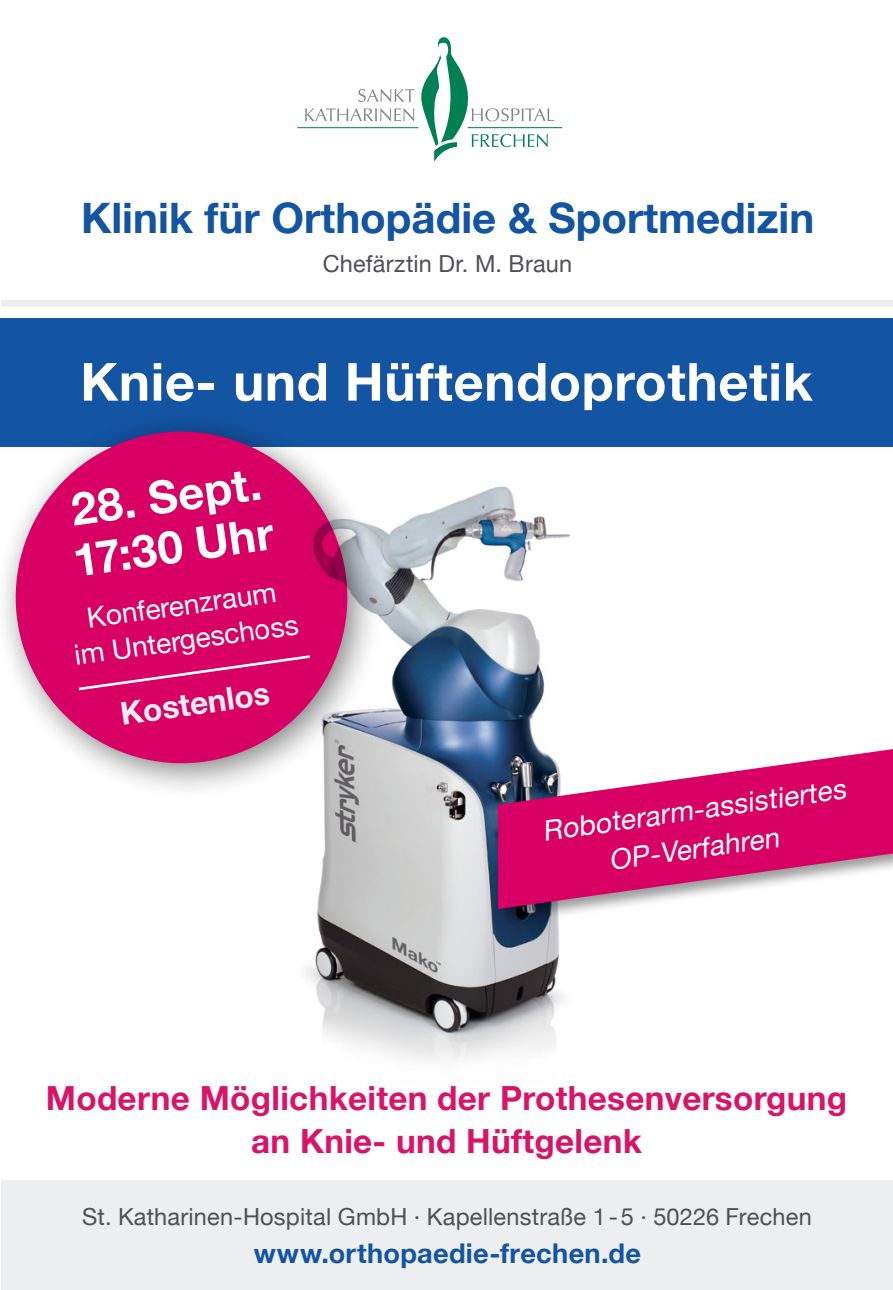
<style>
.page{position:relative;width:893px;height:1290px;background:#fff}
.page>*{position:absolute;margin:0;border:0;box-sizing:border-box;transform-origin:0 0}
.t1{font:700 52.5px "Helvetica Neue";letter-spacing:.015em;color:#fff}
.t2{font:700 45.5px/50.8px "Helvetica Neue";color:#fff}
.t3{font:700 42px "Helvetica Neue";color:#1354a3}
.t4{font:700 33.25px/42.4px "Helvetica Neue";letter-spacing:.01em;color:#d91468;text-align:center}
.t5{font:700 31.5px "Helvetica Neue";color:#edeeef}
.t6{font:28px/35px "Helvetica Neue";color:#fff;text-align:center}
.t7{font:700 27.3px "Helvetica Neue";letter-spacing:.01em;color:#1354a3}
.t8{font:23.45px "Helvetica Neue";letter-spacing:.01em;color:#504f53}
</style>
<div class="page">
<div style="left:0;top:317px;width:893px;height:129px;background:#1354a3"></div>
<hr style="left:468px;top:127px;width:94px;height:1px;background:#008053">
<hr style="left:298px;top:127px;width:120px;height:1px;background:#008053">
<svg style="left:305px;top:37px;width:249px;height:125px"></svg>
<div style="left:1px;top:1181px;width:892px;height:109px;background:#edeeef"></div>
<div style="left:1px;top:300px;width:892px;height:7px;background:#edeeef"></div>
<div style="left:0;top:408px;width:384px;height:393px;background:#000;opacity:.5"></div>
<svg style="left:2px;top:408px;width:369px;height:378px;fill:#d80064"></svg>
<svg style="left:76px;top:653px;width:185px;height:39px;background:#da116e"></svg>
<img style="left:261px;top:474px;width:309px;height:588px">
<div style="left:494px;top:745px;width:399px;height:181px;background:#000;opacity:.4"></div>
<svg style="left:498px;top:749px;width:393px;height:160px;fill:#d80064"></svg>
<h3 class="t3" style="left:81px;top:186px;width:735px">Klinik für Orthopädie &amp; Sportmedizin</h3>
<p class="t8" style="left:323px;top:247px;width:251px">Chefärztin Dr. M. Braun</p>
<h1 class="t1" style="left:80px;top:341px;width:734px">Knie- und Hüftendoprothetik</h1>
<h2 class="t2" style="left:63px;top:486px;width:203px;rotate:-8deg">28. Sept.<br>17:30 Uhr</h2>
<p class="t6" style="left:67px;top:605px;width:227px;rotate:-8deg">Konferenzraum im Untergeschoss</p>
<h3 class="t5" style="left:117px;top:689px;width:153px;rotate:-8deg">Kostenlos</h3>
<p class="t6" style="left:540px;top:813px;width:307px;line-height:38.5px;rotate:-8deg">Roboterarm-assistiertes<br>OP-Verfahren</p>
<h3 class="t4" style="left:46px;top:1078px;width:802px">Moderne Möglichkeiten der Prothesenversorgung an Knie- und Hüftgelenk</h3>
<p class="t8" style="left:82px;top:1200px;width:731px">St. Katharinen-Hospital GmbH · Kapellenstraße 1-5 · 50226 Frechen</p>
<p class="t7" style="left:254px;top:1232px;width:389px">www.orthopaedie-frechen.de</p>
</div>
